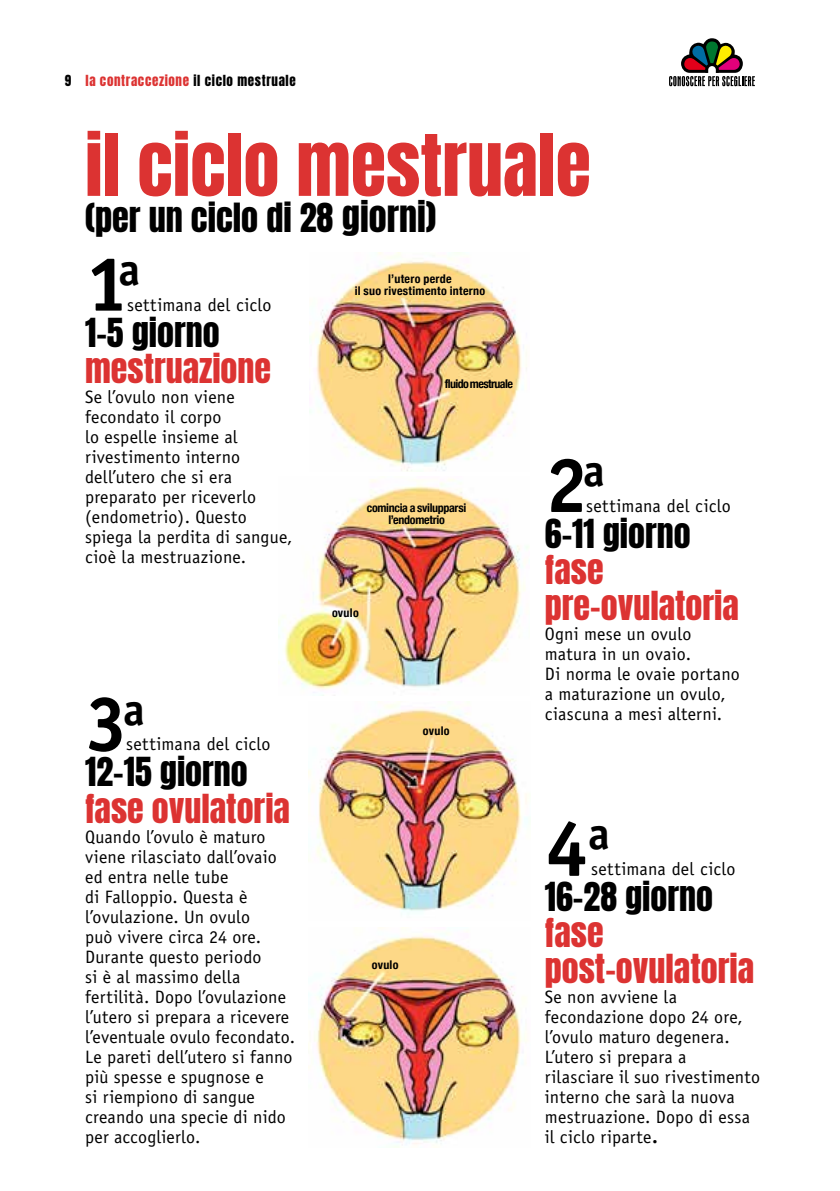
<style>
.page{position:relative;width:840px;height:1191px;background:#fff}
.page>*{position:absolute;margin:0;border:0;box-sizing:border-box;transform-origin:0 0}
.t1{font:700 77.6px "Officina Sans";color:#000}
.t2{font:72px "Anton";color:#dc3332}
.t3{font:34.2px "Anton";color:#000}
.t4{font:34px/36px "Anton";color:#dc3332}
.t5{font:34px "Anton";color:#000}
.t6{font:18px/20px "Officina Sans";letter-spacing:.01em;color:#000}
.t7{font:13px "Anton";letter-spacing:.05em;color:#000}
.t8{font:700 condensed 12px/12px "Helvetica Neue";letter-spacing:.015em;color:#000;text-align:center}
.t9{font:700 condensed 12px/12px "Helvetica Neue";letter-spacing:-.03em;color:#000;text-align:center}
.t10{font:700 condensed 12px "Helvetica Neue";letter-spacing:-.05em;color:#000}
.s1{color:#dc3332}
.s2{font-size:36px}
.s3{font-size:24px}
</style>
<div class="page">
<svg style="left:669px;top:38px;width:85px;height:48px"></svg>
<img style="left:278px;top:479px;width:251px;height:211px">
<img style="left:309px;top:252px;width:218px;height:219px">
<img style="left:308px;top:927px;width:219px;height:220px">
<img style="left:308px;top:701px;width:221px;height:214px">
<p class="t7" style="left:65px;top:74px;width:232px">9 <span class="s1">la contraccezione</span> il ciclo mestruale</p>
<h2 class="t2" style="left:85px;top:129px;width:507px">il ciclo mestruale</h2>
<h3 class="t3" style="left:85px;top:200px;width:352px">(per un ciclo di 28 <span class="s2">giorni)</span></h3>
<h1 class="t1" style="left:85px;top:236px;width:57px">1<sup>a</sup></h1>
<p class="t8" style="left:354px;top:272px;width:132px">l’utero perde<br>il suo rivestimento interno</p>
<p class="t6" style="left:127px;top:294px;width:146px">settimana del ciclo</p>
<h3 class="t5" style="left:85px;top:315px;width:136px">1-5 giorno</h3>
<h3 class="t4" style="left:85px;top:353px;width:187px">mestruazione</h3>
<p class="t6" style="left:85px;top:386px;width:209px">Se l’ovulo non viene fecondato il corpo<br>lo espelle insieme al rivestimento interno dell’utero che si era preparato per riceverlo (endometrio). Questo spiega la perdita di sangue, cioè la mestruazione.</p>
<p class="t10" style="left:444px;top:373px;width:69px">fluido mestruale</p>
<h1 class="t1" style="left:544px;top:437px;width:62px">2<sup>a</sup></h1>
<p class="t6" style="left:586px;top:496px;width:146px">settimana del ciclo</p>
<h3 class="t5" style="left:544px;top:516px;width:147px">6-11 giorno</h3>
<h3 class="t4" style="left:544px;top:554px;width:195px">fase pre-ovulatoria</h3>
<p class="t6" style="left:544px;top:624px;width:196px">Ogni mese un ovulo matura in un ovaio.<br>Di norma le ovaie portano a maturazione un ovulo, ciascuna a mesi alterni.</p>
<p class="t9" style="left:366px;top:500px;width:101px">comincia a svilupparsi l’endometrio</p>
<p class="t8" style="left:332px;top:605px;width:28px">ovulo</p>
<h1 class="t1" style="left:85px;top:675px;width:61px">3<sup>a</sup></h1>
<p class="t8" style="left:422px;top:724px;width:28px">ovulo</p>
<p class="t6" style="left:126px;top:734px;width:146px">settimana del ciclo</p>
<h3 class="t5" style="left:85px;top:755px;width:164px">12-15 giorno</h3>
<h3 class="t4" style="left:85px;top:792px;width:206px">fase ovulatoria</h3>
<p class="t6" style="left:85px;top:826px;width:211px">Quando l’ovulo è maturo viene rilasciato dall’ovaio ed entra nelle tube<br>di Falloppio. Questa è l’ovulazione. Un ovulo<br>può vivere circa 24 ore.<br>Durante questo periodo<br>si è al massimo della fertilità. Dopo l’ovulazione l’utero si prepara a ricevere l’eventuale ovulo fecondato.<br>Le pareti dell’utero si fanno più spesse e spugnose e<br>si riempiono di sangue creando una specie di nido per accoglierlo.</p>
<h1 class="t1" style="left:544px;top:799px;width:66px">4<sup>a</sup></h1>
<p class="t6" style="left:590px;top:858px;width:146px">settimana del ciclo</p>
<h3 class="t5" style="left:544px;top:879px;width:170px">16-28 giorno</h3>
<h3 class="t4" style="left:544px;top:916px;width:211px">fase post-ovulatoria</h3>
<p class="t6" style="left:544px;top:986px;width:217px">Se non avviene la fecondazione dopo 24 ore, l’ovulo maturo degenera.<br>L’utero si prepara a<br>rilasciare il suo rivestimento interno che sarà la nuova mestruazione. Dopo di essa il ciclo riparte<span class="s3">.</span></p>
<p class="t8" style="left:371px;top:957px;width:28px">ovulo</p>
</div>
